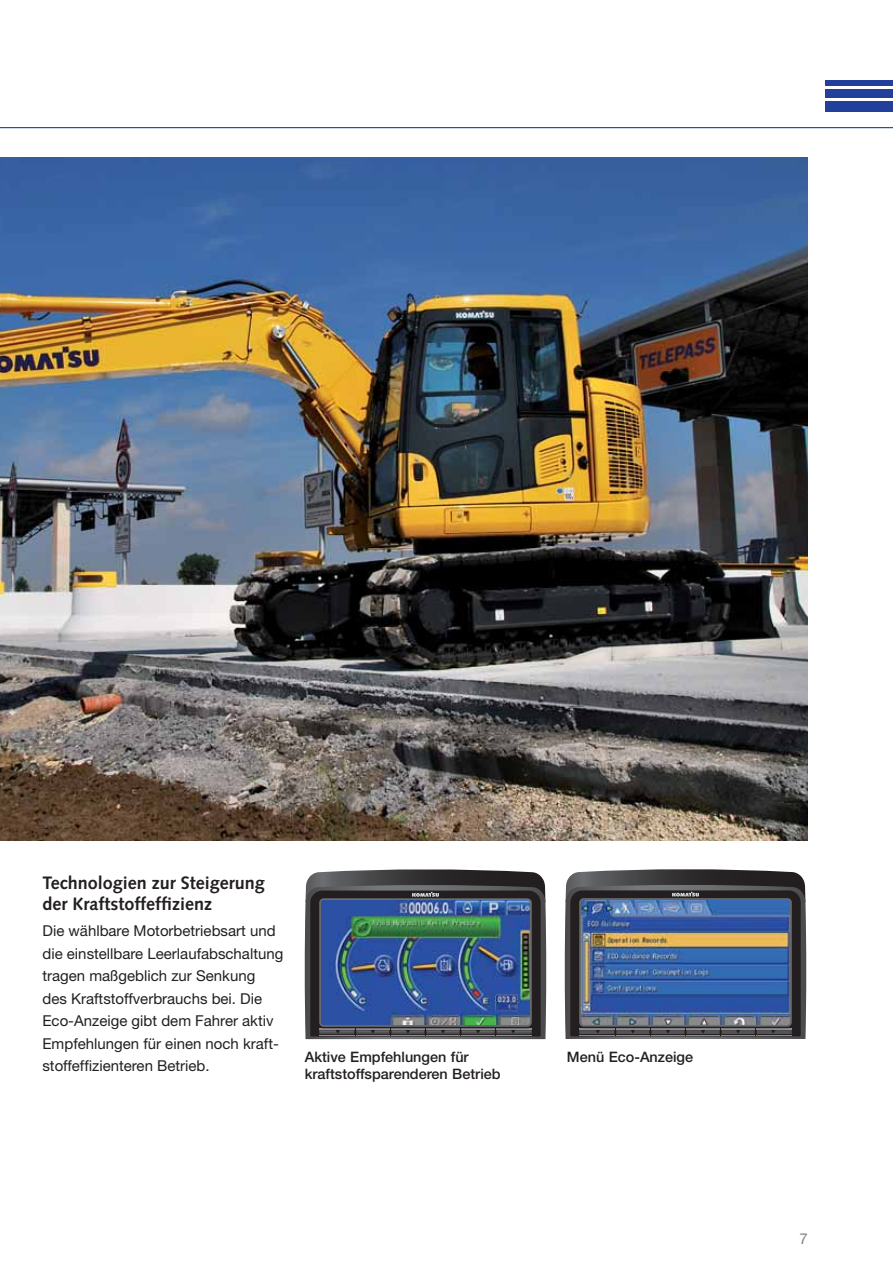
<style>
.page{position:relative;width:893px;height:1263px;background:#fff}
.page>*{position:absolute;margin:0;border:0;box-sizing:border-box;transform-origin:0 0}
.t1{font:700 18px/21px "Syntax LTCE";color:#231f20}
.t2{font:15px/22.5px "Helvetica Neue LT Pro";color:#231f20}
.t3{font:15px "Helvetica Neue LT Pro";color:#808285}
.t4{font:500 14.4px "Helvetica Neue LT Pro";color:#231f20}
</style>
<div class="page">
<hr style="left:0;top:127px;width:893px;height:1px;background:#223f9a">
<div style="left:825px;top:101px;width:68px;height:10px;background:#223f9a"></div>
<div style="left:825px;top:89px;width:68px;height:8px;background:#223f9a"></div>
<div style="left:825px;top:80px;width:68px;height:5px;background:#223f9a"></div>
<img style="left:304px;top:869px;width:242px;height:170px">
<img style="left:564px;top:869px;width:242px;height:170px">
<img style="left:0;top:157px;width:808px;height:684px">
<p class="t1" style="left:42px;top:873px;width:224px">Technologien zur Steigerung der Kraftstoffeffizienz</p>
<p class="t2" style="left:42px;top:922px;width:242px">Die wählbare Motorbetriebsart und die einstellbare Leerlaufabschaltung tragen maßgeblich zur Senkung des Kraftstoffverbrauchs bei. Die Eco-Anzeige gibt dem Fahrer aktiv Empfehlungen für einen noch kraft&shy;stoffeffizienteren Betrieb.</p>
<p class="t4" style="left:305px;top:1052px;width:165px">Aktive Empfehlungen für</p>
<p class="t4" style="left:567px;top:1052px;width:128px">Menü Eco-Anzeige</p>
<p class="t4" style="left:305px;top:1068px;width:197px">kraftstoffsparenderen Betrieb</p>
<p class="t3" style="left:799px;top:1233px;width:10px">7</p>
</div>
